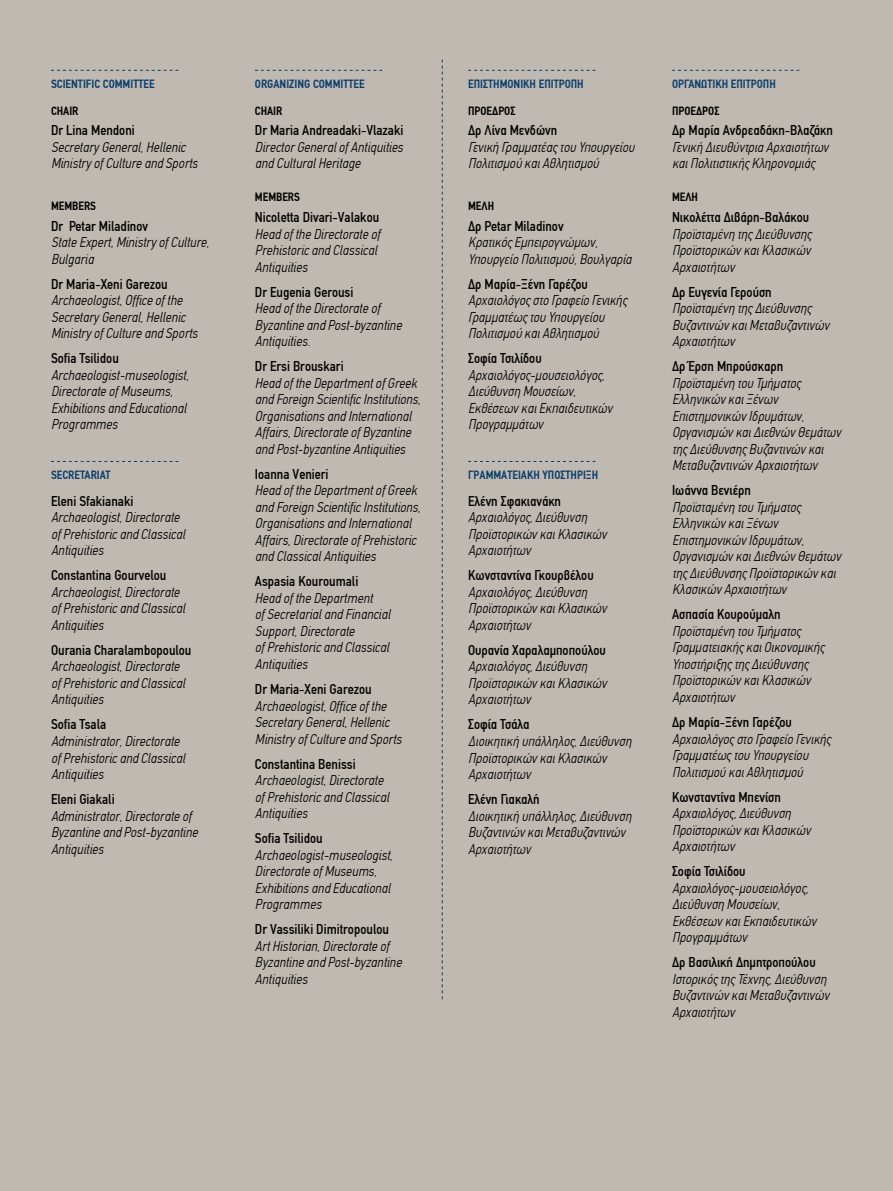
<style>
.page{position:relative;width:893px;height:1191px;background:#c0b9b1}
.page>*{position:absolute;margin:0;border:0;box-sizing:border-box;transform-origin:0 0}
.t1{font:italic 300 condensed 14.25px/16.5px "PF Din Text";color:#000}
.t2{font:500 condensed 14.25px "PF Din Text";color:#000}
.t3{font:700 condensed 12px "PF Din Text";color:#0c3f6c}
.t4{font:700 condensed 12px "PF Din Text";color:#000}
</style>
<div class="page">
<svg style="left:468px;top:70px;width:127px;height:1px"></svg>
<svg style="left:468px;top:461px;width:127px;height:1px"></svg>
<svg style="left:672px;top:70px;width:127px;height:1px"></svg>
<svg style="left:442px;top:60px;width:1px;height:939px"></svg>
<svg style="left:51px;top:70px;width:127px;height:1px"></svg>
<svg style="left:51px;top:461px;width:127px;height:1px"></svg>
<svg style="left:255px;top:70px;width:127px;height:1px"></svg>
<p class="t3" style="left:51px;top:77px;width:105px">SCIENTIFIC COMMITTEE</p>
<p class="t4" style="left:51px;top:104px;width:29px">CHAIR</p>
<p class="t2" style="left:51px;top:122px;width:85px">Dr Lina Mendoni</p>
<p class="t1" style="left:51px;top:139px;width:148px">Secretary General, Hellenic<br>Ministry of Culture and Sports</p>
<p class="t4" style="left:51px;top:199px;width:44px">MEMBERS</p>
<p class="t2" style="left:51px;top:218px;width:99px">Dr Petar Miladinov</p>
<p class="t1" style="left:51px;top:234px;width:160px">State Expert, Ministry of Culture,<br>Bulgaria</p>
<p class="t2" style="left:51px;top:276px;width:118px">Dr Maria-Xeni Garezou</p>
<p class="t1" style="left:51px;top:292px;width:148px">Archaeologist, Office of the<br>Secretary General, Hellenic<br>Ministry of Culture and Sports</p>
<p class="t2" style="left:51px;top:350px;width:69px">Sofia Tsilidou</p>
<p class="t1" style="left:51px;top:367px;width:139px">Archaeologist-museologist,<br>Directorate of Museums,<br>Exhibitions and Educational<br>Programmes</p>
<p class="t3" style="left:51px;top:468px;width:61px">SECRETARIAT</p>
<p class="t2" style="left:51px;top:493px;width:84px">Eleni Sfakianaki</p>
<p class="t1" style="left:51px;top:509px;width:136px">Archaeologist, Directorate of Prehistoric and Classical<br>Antiquities</p>
<p class="t2" style="left:51px;top:567px;width:117px">Constantina Gourvelou</p>
<p class="t1" style="left:51px;top:584px;width:136px">Archaeologist, Directorate of Prehistoric and Classical<br>Antiquities</p>
<p class="t2" style="left:51px;top:642px;width:142px">Ourania Charalambopoulou</p>
<p class="t1" style="left:51px;top:658px;width:136px">Archaeologist, Directorate of Prehistoric and Classical<br>Antiquities</p>
<p class="t2" style="left:51px;top:716px;width:57px">Sofia Tsala</p>
<p class="t1" style="left:51px;top:733px;width:136px">Administrator, Directorate of Prehistoric and Classical<br>Antiquities</p>
<p class="t2" style="left:51px;top:791px;width:65px">Eleni Giakali</p>
<p class="t1" style="left:51px;top:807px;width:148px">Administrator, Directorate of<br>Byzantine and Post-byzantine<br>Antiquities</p>
<p class="t3" style="left:255px;top:77px;width:111px">ORGANIZING COMMITTEE</p>
<p class="t4" style="left:255px;top:104px;width:29px">CHAIR</p>
<p class="t2" style="left:255px;top:122px;width:150px">Dr Maria Andreadaki-Vlazaki</p>
<p class="t1" style="left:255px;top:139px;width:150px">Director General of Antiquities and Cultural Heritage</p>
<p class="t4" style="left:255px;top:190px;width:46px">MEMBERS</p>
<p class="t2" style="left:255px;top:209px;width:126px">Nicoletta Divari-Valakou</p>
<p class="t1" style="left:255px;top:226px;width:127px">Head of the Directorate of<br>Prehistoric and Classical<br>Antiquities</p>
<p class="t2" style="left:255px;top:284px;width:100px">Dr Eugenia Gerousi</p>
<p class="t1" style="left:255px;top:300px;width:148px">Head of the Directorate of<br>Byzantine and Post-byzantine<br>Antiquities.</p>
<p class="t2" style="left:255px;top:358px;width:90px">Dr Ersi Brouskari</p>
<p class="t1" style="left:255px;top:375px;width:167px">Head of the Department of Greek and Foreign Scientific Institutions, Organisations and International Affairs, Directorate of Byzantine and Post-byzantine Antiquities</p>
<p class="t2" style="left:255px;top:466px;width:75px">Ioanna Venieri</p>
<p class="t1" style="left:255px;top:482px;width:167px">Head of the Department of Greek and Foreign Scientific Institutions, Organisations and International Affairs, Directorate of Prehistoric and Classical Antiquities</p>
<p class="t2" style="left:255px;top:573px;width:105px">Aspasia Kouroumali</p>
<p class="t1" style="left:255px;top:590px;width:137px">Head of the Department<br>of Secretarial and Financial<br>Support, Directorate<br>of Prehistoric and Classical<br>Antiquities</p>
<p class="t2" style="left:255px;top:681px;width:118px">Dr Maria-Xeni Garezou</p>
<p class="t1" style="left:255px;top:697px;width:148px">Archaeologist, Office of the<br>Secretary General, Hellenic<br>Ministry of Culture and Sports</p>
<p class="t2" style="left:255px;top:755px;width:102px">Constantina Benissi</p>
<p class="t1" style="left:255px;top:772px;width:136px">Archaeologist, Directorate of Prehistoric and Classical<br>Antiquities</p>
<p class="t2" style="left:255px;top:830px;width:69px">Sofia Tsilidou</p>
<p class="t1" style="left:255px;top:846px;width:139px">Archaeologist-museologist,<br>Directorate of Museums,<br>Exhibitions and Educational<br>Programmes</p>
<p class="t2" style="left:255px;top:921px;width:136px">Dr Vassiliki Dimitropoulou</p>
<p class="t1" style="left:255px;top:937px;width:148px">Art Historian, Directorate of<br>Byzantine and Post-byzantine<br>Antiquities</p>
<p class="t3" style="left:468px;top:77px;width:116px">ΕΠΙΣΤΗΜΟΝΙΚΉ ΕΠΙΤΡΟΠΉ</p>
<p class="t4" style="left:468px;top:104px;width:48px">ΠΡΌΕΔΡΟΣ</p>
<p class="t2" style="left:468px;top:122px;width:91px">Δρ Λίνα Μενδώνη</p>
<p class="t1" style="left:468px;top:139px;width:168px">Γενική Γραμματέας του Υπουργείου<br>Πολιτισμού και Αθλητισμού</p>
<p class="t4" style="left:468px;top:199px;width:26px">ΜΈΛΗ</p>
<p class="t2" style="left:468px;top:218px;width:97px">Δρ Petar Miladinov</p>
<p class="t1" style="left:468px;top:234px;width:165px">Κρατικός Εμπειρογνώμων,<br>Υπουργείο Πολιτισμού, Βουλγαρία</p>
<p class="t2" style="left:468px;top:276px;width:121px">Δρ Μαρία-Ξένη Γαρέζου</p>
<p class="t1" style="left:468px;top:292px;width:160px">Aρχαιολόγος στο Γραφείο Γενικής<br>Γραμματέως του Υπουργείου<br>Πολιτισμού και Αθλητισμού</p>
<p class="t2" style="left:468px;top:350px;width:75px">Σοφία Τσιλίδου</p>
<p class="t1" style="left:468px;top:367px;width:146px">Aρχαιολόγος-μουσειολόγος,<br>Διεύθυνση Μουσείων,<br>Εκθέσεων και Εκπαιδευτικών<br>Προγραμμάτων</p>
<p class="t3" style="left:468px;top:468px;width:130px">ΓΡΑΜΜΑΤΕΙΑΚΉ ΥΠΟΣΤΉΡΙΞΗ</p>
<p class="t2" style="left:468px;top:493px;width:94px">Ελένη Σφακιανάκη</p>
<p class="t1" style="left:468px;top:509px;width:140px">Αρχαιολόγος, Διεύθυνση<br>Προϊστορικών και Κλασικών<br>Αρχαιοτήτων</p>
<p class="t2" style="left:468px;top:567px;width:127px">Κωνσταντίνα Γκουρβέλου</p>
<p class="t1" style="left:468px;top:584px;width:140px">Αρχαιολόγος, Διεύθυνση<br>Προϊστορικών και Κλασικών<br>Αρχαιοτήτων</p>
<p class="t2" style="left:468px;top:642px;width:139px">Ουρανία Χαραλαμποπούλου</p>
<p class="t1" style="left:468px;top:658px;width:140px">Αρχαιολόγος, Διεύθυνση<br>Προϊστορικών και Κλασικών<br>Αρχαιοτήτων</p>
<p class="t2" style="left:468px;top:716px;width:63px">Σοφία Τσάλα</p>
<p class="t1" style="left:468px;top:733px;width:165px">Διοικητική υπάλληλος, Διεύθυνση<br>Προϊστορικών και Κλασικών<br>Αρχαιοτήτων</p>
<p class="t2" style="left:468px;top:791px;width:73px">Ελένη Γιακαλή</p>
<p class="t1" style="left:468px;top:807px;width:165px">Διοικητική υπάλληλος, Διεύθυνση<br>Βυζαντινών και Μεταβυζαντινών<br>Αρχαιοτήτων</p>
<p class="t3" style="left:672px;top:77px;width:104px">ΟΡΓΑΝΩΤΙΚΉ ΕΠΙΤΡΟΠΉ</p>
<p class="t4" style="left:672px;top:104px;width:48px">ΠΡΌΕΔΡΟΣ</p>
<p class="t2" style="left:672px;top:122px;width:162px">Δρ Μαρία Ανδρεαδάκη-Βλαζάκη</p>
<p class="t1" style="left:672px;top:139px;width:158px">Γενική Διευθύντρια Αρχαιοτήτων και Πολιτιστικής Κληρονομιάς</p>
<p class="t4" style="left:672px;top:190px;width:26px">ΜΈΛΗ</p>
<p class="t2" style="left:672px;top:209px;width:139px">Νικολέττα Διβάρη-Βαλάκου</p>
<p class="t1" style="left:672px;top:226px;width:141px;text-align:justify">Προϊσταμένη της Διεύθυνσης Προϊστορικών και Κλασικών Αρχαιοτήτων</p>
<p class="t2" style="left:672px;top:284px;width:101px">Δρ Ευγενία Γερούση</p>
<p class="t1" style="left:672px;top:300px;width:159px">Προϊσταμένη της Διεύθυνσης<br>Βυζαντινών και Μεταβυζαντινών<br>Αρχαιοτήτων</p>
<p class="t2" style="left:672px;top:358px;width:113px">Δρ Έρση Μπρούσκαρη</p>
<p class="t1" style="left:672px;top:375px;width:170px">Προϊσταμένη του Τμήματος<br>Ελληνικών και Ξένων<br>Επιστημονικών Ιδρυμάτων,<br>Οργανισμών και Διεθνών Θεμάτων της Διεύθυνσης Βυζαντινών και<br>Μεταβυζαντινών Αρχαιοτήτων</p>
<p class="t2" style="left:672px;top:482px;width:80px">Ιωάννα Βενιέρη</p>
<p class="t1" style="left:672px;top:499px;width:170px">Προϊσταμένη του Τμήματος<br>Ελληνικών και Ξένων<br>Επιστημονικών Ιδρυμάτων,<br>Οργανισμών και Διεθνών Θεμάτων της Διεύθυνσης Προϊστορικών και<br>Κλασικών Αρχαιοτήτων</p>
<p class="t2" style="left:672px;top:606px;width:110px">Ασπασία Κουρούμαλη</p>
<p class="t1" style="left:672px;top:623px;width:154px">Προϊσταμένη του Τμήματος<br>Γραμματειακής και Οικονομικής<br>Υποστήριξης της Διεύθυνσης<br>Προϊστορικών και Κλασικών<br>Αρχαιοτήτων</p>
<p class="t2" style="left:672px;top:714px;width:121px">Δρ Μαρία-Ξένη Γαρέζου</p>
<p class="t1" style="left:672px;top:730px;width:160px">Aρχαιολόγος στο Γραφείο Γενικής<br>Γραμματέως του Υπουργείου<br>Πολιτισμού και Αθλητισμού</p>
<p class="t2" style="left:672px;top:788px;width:110px">Κωνσταντίνα Μπενίση</p>
<p class="t1" style="left:672px;top:805px;width:140px">Aρχαιολόγος, Διεύθυνση<br>Προϊστορικών και Κλασικών<br>Αρχαιοτήτων</p>
<p class="t2" style="left:672px;top:863px;width:75px">Σοφία Τσιλίδου</p>
<p class="t1" style="left:672px;top:879px;width:146px">Aρχαιολόγος-μουσειολόγος,<br>Διεύθυνση Μουσείων,<br>Εκθέσεων και Εκπαιδευτικών<br>Προγραμμάτων</p>
<p class="t2" style="left:672px;top:954px;width:145px">Δρ Βασιλική Δημητροπούλου</p>
<p class="t1" style="left:672px;top:970px;width:159px">Ιστορικός της Τέχνης, Διεύθυνση<br>Βυζαντινών και Μεταβυζαντινών<br>Αρχαιοτήτων</p>
</div>
